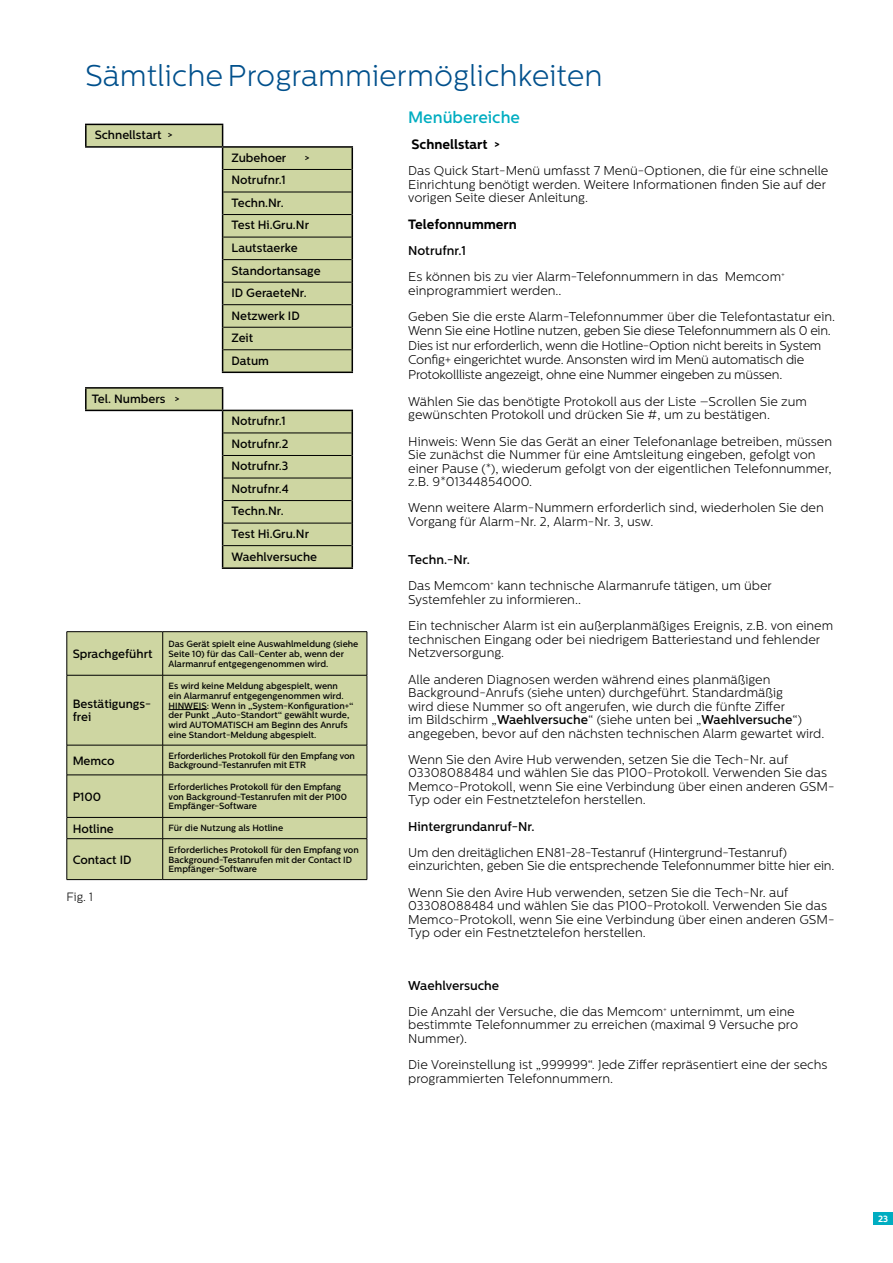
<style>
.page{position:relative;width:893px;height:1263px;background:#fff}
.page>*{position:absolute;margin:0;border:0;box-sizing:border-box;transform-origin:0 0}
.t1{font:300 30px "Centrale Sans";color:#00508c}
.t2{font:500 16.5px "Centrale Sans";color:#00adc1}
.t3{font:700 13.5px "Centrale Sans";color:#000}
.t4{font:300 12.75px/13.5px "Centrale Sans";color:#000}
.t5{font:300 12.75px/15px "Centrale Sans";letter-spacing:-.02em;color:#000}
.t6{font:500 12.75px "Centrale Sans";color:#000}
.t7{font:500 12px/22.5px "Centrale Sans";color:#000}
.t8{font:300 12px "Centrale Sans";color:#000}
.t9{font:500 9px/9.8px "Centrale Sans";color:#000}
.t10{font:700 9px "Centrale Sans";color:#fff}
.s1{font-weight:500}
</style>
<div class="page">
<div style="left:874px;top:1212px;width:19px;height:13px;background:#00adc1"></div>
<div style="left:68px;top:632px;width:299px;height:247px;background:#ced6a2"></div>
<hr style="left:163px;top:879px;width:204px;height:1px;background:#000">
<hr style="left:67px;top:631px;width:96px;height:1px;background:#000">
<hr style="left:67px;top:675px;width:96px;height:1px;background:#000">
<hr style="left:67px;top:745px;width:96px;height:1px;background:#000">
<hr style="left:67px;top:775px;width:96px;height:1px;background:#000">
<hr style="left:67px;top:817px;width:96px;height:1px;background:#000">
<hr style="left:67px;top:838px;width:96px;height:1px;background:#000">
<hr style="left:67px;top:879px;width:96px;height:1px;background:#000">
<hr style="left:67px;top:632px;width:1px;height:43px;background:#000">
<hr style="left:67px;top:675px;width:1px;height:70px;background:#000">
<hr style="left:67px;top:745px;width:1px;height:30px;background:#000">
<hr style="left:67px;top:775px;width:1px;height:42px;background:#000">
<svg style="left:67px;top:818px;width:1px;height:21px"></svg>
<hr style="left:67px;top:839px;width:1px;height:40px;background:#000">
<hr style="left:163px;top:631px;width:204px;height:1px;background:#000">
<hr style="left:162px;top:632px;width:1px;height:43px;background:#000">
<hr style="left:367px;top:632px;width:1px;height:43px;background:#000">
<hr style="left:163px;top:675px;width:204px;height:1px;background:#000">
<hr style="left:162px;top:675px;width:1px;height:70px;background:#000">
<hr style="left:367px;top:675px;width:1px;height:70px;background:#000">
<hr style="left:163px;top:745px;width:204px;height:1px;background:#000">
<hr style="left:162px;top:745px;width:1px;height:30px;background:#000">
<hr style="left:367px;top:745px;width:1px;height:30px;background:#000">
<hr style="left:163px;top:775px;width:204px;height:1px;background:#000">
<hr style="left:162px;top:775px;width:1px;height:42px;background:#000">
<hr style="left:367px;top:775px;width:1px;height:42px;background:#000">
<hr style="left:163px;top:817px;width:204px;height:1px;background:#000">
<svg style="left:162px;top:818px;width:1px;height:20px"></svg>
<svg style="left:367px;top:818px;width:1px;height:20px"></svg>
<hr style="left:163px;top:838px;width:204px;height:1px;background:#000">
<hr style="left:162px;top:839px;width:1px;height:40px;background:#000">
<hr style="left:367px;top:839px;width:1px;height:40px;background:#000">
<hr style="left:169px;top:709px;width:38px;height:1px;background:#000">
<svg style="left:86px;top:388px;width:266px;height:180px"></svg>
<hr style="left:85px;top:387px;width:138px;height:2px;background:#000">
<hr style="left:85px;top:389px;width:2px;height:21px;background:#000">
<hr style="left:85px;top:410px;width:138px;height:1px;background:#000">
<hr style="left:223px;top:410px;width:130px;height:1px;background:#000">
<svg style="left:222px;top:389px;width:1px;height:178px"></svg>
<svg style="left:352px;top:411px;width:1px;height:156px"></svg>
<hr style="left:222px;top:567px;width:131px;height:2px;background:#000">
<hr style="left:223px;top:433px;width:129px;height:1px;background:#000">
<hr style="left:223px;top:455px;width:129px;height:1px;background:#000">
<hr style="left:223px;top:478px;width:129px;height:1px;background:#000">
<hr style="left:223px;top:500px;width:129px;height:1px;background:#000">
<hr style="left:223px;top:523px;width:129px;height:1px;background:#000">
<hr style="left:223px;top:545px;width:129px;height:1px;background:#000">
<svg style="left:87px;top:124px;width:265px;height:248px;fill:#ced6a2"></svg>
<div style="left:86px;top:147px;width:137px;height:22px;background:#fff"></div>
<hr style="left:223px;top:146px;width:130px;height:2px;background:#000">
<hr style="left:223px;top:169px;width:129px;height:1px;background:#000">
<hr style="left:85px;top:124px;width:138px;height:1px;background:#000">
<hr style="left:85px;top:125px;width:2px;height:21px;background:#000">
<hr style="left:85px;top:146px;width:138px;height:2px;background:#000">
<svg style="left:222px;top:125px;width:1px;height:247px"></svg>
<svg style="left:352px;top:148px;width:1px;height:224px"></svg>
<hr style="left:222px;top:372px;width:131px;height:1px;background:#000">
<hr style="left:223px;top:192px;width:129px;height:1px;background:#000">
<hr style="left:223px;top:214px;width:129px;height:1px;background:#000">
<hr style="left:223px;top:237px;width:129px;height:1px;background:#000">
<hr style="left:223px;top:259px;width:129px;height:1px;background:#000">
<hr style="left:223px;top:282px;width:129px;height:1px;background:#000">
<hr style="left:223px;top:304px;width:129px;height:1px;background:#000">
<hr style="left:223px;top:327px;width:129px;height:1px;background:#000">
<hr style="left:223px;top:349px;width:129px;height:1px;background:#000">
<h1 class="t1" style="left:85px;top:59px;width:519px">Sämtliche Programmiermöglichkeiten</h1>
<p class="t2" style="left:408px;top:108px;width:113px">Menübereiche</p>
<p class="t3" style="left:411px;top:136px;width:90px">Schnellstart &gt;</p>
<p class="t4" style="left:408px;top:164px;width:422px">Das Quick Start-Menü umfasst 7 Menü-Optionen, die für eine schnelle<br>Einrichtung benötigt werden. Weitere Informationen finden Sie auf der vorigen Seite dieser Anleitung.</p>
<p class="t3" style="left:408px;top:216px;width:110px">Telefonnummern</p>
<p class="t4" style="left:408px;top:237px;width:378px;line-height:26.2px"><span class="s1">Notrufnr.1<br></span>Es können bis zu vier Alarm-Telefonnummern in das Memcom<sup>+</sup></p>
<p class="t4" style="left:408px;top:277px;width:428px;line-height:26.2px">einprogrammiert werden..<br>Geben Sie die erste Alarm-Telefonnummer über die Telefontastatur ein.</p>
<p class="t5" style="left:408px;top:322px;width:424px">Wenn Sie eine Hotline nutzen, geben Sie diese Telefonnummern als 0 ein.<br>Dies ist nur erforderlich, wenn die Hotline-Option nicht bereits in System Config+ eingerichtet wurde. Ansonsten wird im Menü automatisch die Protokollliste angezeigt, ohne eine Nummer eingeben zu müssen.</p>
<p class="t4" style="left:408px;top:394px;width:400px">Wählen Sie das benötigte Protokoll aus der Liste –Scrollen Sie zum gewünschten Protokoll und drücken Sie #, um zu bestätigen.</p>
<p class="t4" style="left:408px;top:434px;width:425px">Hinweis: Wenn Sie das Gerät an einer Telefonanlage betreiben, müssen Sie zunächst die Nummer für eine Amtsleitung eingeben, gefolgt von einer Pause (*), wiederum gefolgt von der eigentlichen Telefonnummer, z.B. 9*01344854000.</p>
<p class="t4" style="left:408px;top:501px;width:417px">Wenn weitere Alarm-Nummern erforderlich sind, wiederholen Sie den<br>Vorgang für Alarm-Nr. 2, Alarm-Nr. 3, usw.</p>
<p class="t7" style="left:95px;top:124px;width:80px">Schnellstart &gt;</p>
<p class="t7" style="left:231px;top:146px;width:56px">Zubehoer</p>
<p class="t7" style="left:304px;top:146px;width:7px">&gt;</p>
<p class="t7" style="left:231px;top:169px;width:91px">Notrufnr.1<br>Techn.Nr.<br>Test Hi.Gru.Nr<br>Lautstaerke<br>Standortansage<br>ID GeraeteNr.<br>Netzwerk ID<br>Zeit<br>Datum</p>
<p class="t7" style="left:92px;top:387px;width:89px">Tel. Numbers &gt;</p>
<p class="t7" style="left:231px;top:410px;width:87px">Notrufnr.1<br>Notrufnr.2<br>Notrufnr.3<br>Notrufnr.4<br>Techn.Nr.<br>Test Hi.Gru.Nr<br>Waehlversuche</p>
<p class="t4" style="left:408px;top:547px;width:365px;line-height:26.2px"><span class="s1">Techn.-Nr.<br></span>Das Memcom<sup>+</sup> kann technische Alarmanrufe tätigen, um über</p>
<p class="t4" style="left:408px;top:586px;width:427px;line-height:26.2px">Systemfehler zu informieren..<br>Ein technischer Alarm ist ein außerplanmäßiges Ereignis, z.B. von einem</p>
<p class="t4" style="left:408px;top:632px;width:413px">technischen Eingang oder bei niedrigem Batteriestand und fehlender<br>Netzversorgung.</p>
<p class="t4" style="left:408px;top:672px;width:418px">Alle anderen Diagnosen werden während eines planmäßigen Background-Anrufs (siehe unten) durchgeführt. Standardmäßig<br>wird diese Nummer so oft angerufen, wie durch die fünfte Ziffer<br>im Bildschirm „<span class="s1">Waehlversuche</span>“ (siehe unten bei „<span class="s1">Waehlversuche</span>“) angegeben, bevor auf den nächsten technischen Alarm gewartet wird.</p>
<p class="t4" style="left:408px;top:752px;width:428px">Wenn Sie den Avire Hub verwenden, setzen Sie die Tech-Nr. auf 03308088484 und wählen Sie das P100-Protokoll. Verwenden Sie das Memco-Protokoll, wenn Sie eine Verbindung über einen anderen GSM-Typ oder ein Festnetztelefon herstellen.</p>
<p class="t6" style="left:408px;top:819px;width:128px">Hintergrundanruf-Nr.</p>
<p class="t4" style="left:408px;top:845px;width:428px">Um den dreitäglichen EN81-28-Testanruf (Hintergrund-Testanruf) einzurichten, geben Sie die entsprechende Telefonnummer bitte hier ein.</p>
<p class="t4" style="left:408px;top:885px;width:428px">Wenn Sie den Avire Hub verwenden, setzen Sie die Tech-Nr. auf 03308088484 und wählen Sie das P100-Protokoll. Verwenden Sie das Memco-Protokoll, wenn Sie eine Verbindung über einen anderen GSM-Typ oder ein Festnetztelefon herstellen.</p>
<p class="t7" style="left:73px;top:642px;width:81px">Sprachgeführt</p>
<p class="t9" style="left:169px;top:639px;width:191px">Das Gerät spielt eine Auswahlmeldung (siehe<br>Seite 10) für das Call-Center ab, wenn der<br>Alarmanruf entgegengenommen wird.</p>
<p class="t7" style="left:73px;top:697px;width:80px;line-height:13.5px">Bestätigungs&shy;frei</p>
<p class="t9" style="left:169px;top:681px;width:187px">Es wird keine Meldung abgespielt, wenn<br>ein Alarmanruf entgegengenommen wird.<br>HINWEIS: Wenn in „System-Konfiguration+“ der Punkt „Auto-Standort“ gewählt wurde, wird AUTOMATISCH am Beginn des Anrufs eine Standort-Meldung abgespielt.</p>
<p class="t7" style="left:73px;top:749px;width:43px">Memco</p>
<p class="t9" style="left:169px;top:750px;width:188px">Erforderliches Protokoll für den Empfang von<br>Background-Testanrufen mit ETR</p>
<p class="t7" style="left:73px;top:785px;width:30px">P100</p>
<p class="t9" style="left:169px;top:782px;width:180px">Erforderliches Protokoll für den Empfang von Background-Testanrufen mit der P100<br>Empfänger-Software</p>
<p class="t7" style="left:73px;top:817px;width:43px">Hotline</p>
<p class="t9" style="left:169px;top:823px;width:116px">Für die Nutzung als Hotline</p>
<p class="t7" style="left:73px;top:848px;width:60px">Contact ID</p>
<p class="t9" style="left:169px;top:845px;width:192px">Erforderliches Protokoll für den Empfang von<br>Background-Testanrufen mit der Contact ID<br>Empfänger-Software</p>
<p class="t8" style="left:67px;top:890px;width:28px">Fig. 1</p>
<p class="t4" style="left:408px;top:972px;width:388px;line-height:26.2px"><span class="s1">Waehlversuche<br></span>Die Anzahl der Versuche, die das Memcom<sup>+</sup> unternimmt, um eine</p>
<p class="t4" style="left:408px;top:1018px;width:391px">bestimmte Telefonnummer zu erreichen (maximal 9 Versuche pro<br>Nummer).</p>
<p class="t4" style="left:408px;top:1058px;width:421px">Die Voreinstellung ist „999999“. Jede Ziffer repräsentiert eine der sechs programmierten Telefonnummern.</p>
<p class="t10" style="left:878px;top:1213px;width:12px">23</p>
</div>
